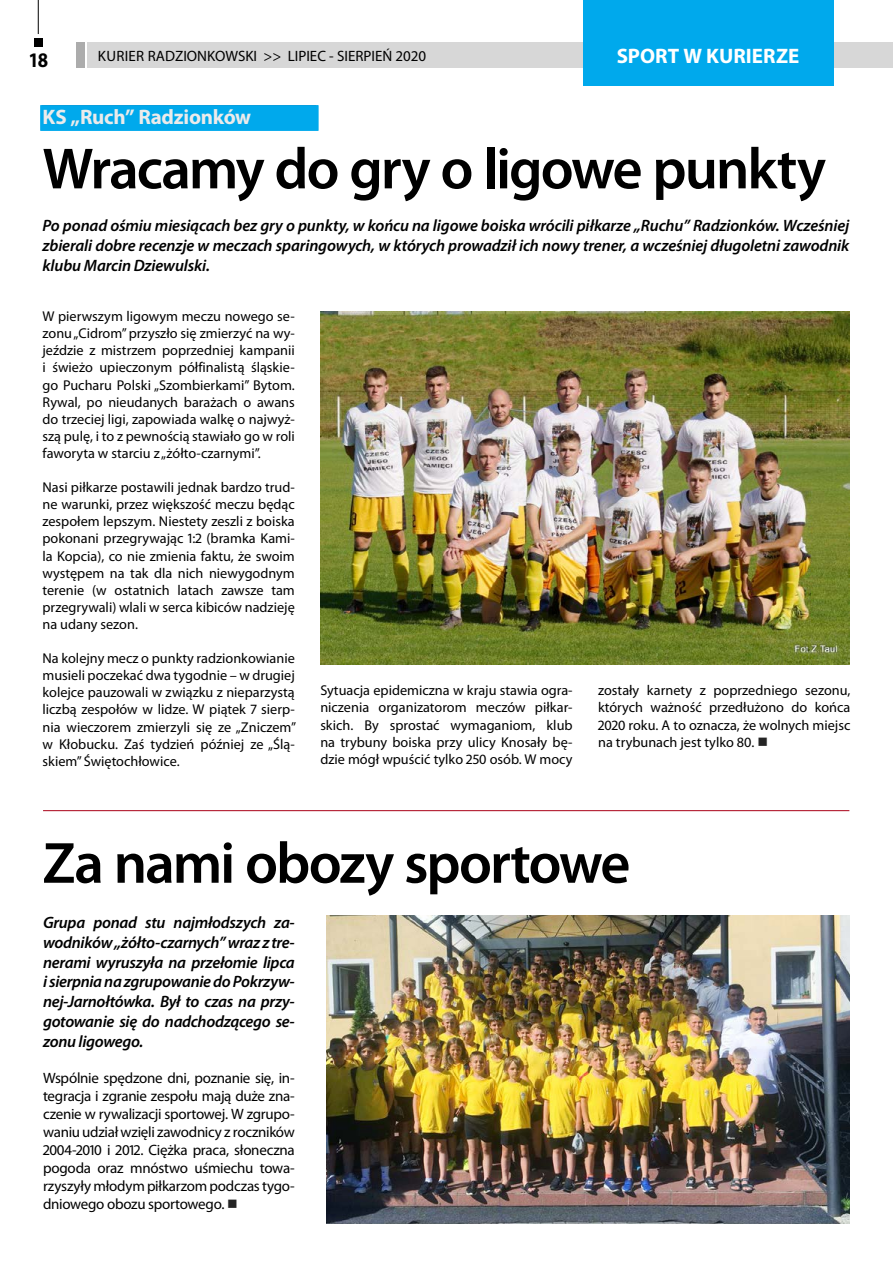
<style>
.page{position:relative;width:893px;height:1263px;background:#fff}
.page>*{position:absolute;margin:0;border:0;box-sizing:border-box;transform-origin:0 0}
.t1{font:600 58.5px "Myriad Pro";letter-spacing:-.035em;color:#000}
.t2{font:700 21px "Myriad Pro";letter-spacing:-.015em;color:#ebebeb}
.t3{font:700 21px "Myriad Pro";color:#fff}
.t4{font:700 20.85px "Myriad Pro";color:#000;scale:.9 1}
.t5{font:italic 600 16.5px/19.8px "Myriad Pro";letter-spacing:-.015em;color:#000;text-align:justify}
.t6{font:15px/18px "Myriad Pro";letter-spacing:-.005em;color:#000;text-align:justify}
.t7{font:14.25px/17.1px "Myriad Pro";color:#000;text-align:justify}
.s1{color:#242424}
</style>
<div class="page">
<div style="left:87px;top:43px;width:806px;height:25px;background:#d7d7d7"></div>
<div style="left:77px;top:43px;width:8px;height:25px;background:#acacac"></div>
<hr style="left:38px;top:0;width:1px;height:34px;background:#000">
<div style="left:34px;top:38px;width:9px;height:9px;background:#000"></div>
<div style="left:583px;top:0;width:250px;height:85px;background:#00a9ec"></div>
<hr style="left:43px;top:810px;width:806px;height:1px;background:#a90017">
<div style="left:40px;top:105px;width:278px;height:26px;background:#00a9ec"></div>
<img style="left:320px;top:311px;width:529px;height:353px">
<img style="left:326px;top:916px;width:523px;height:308px">
<h3 class="t4" style="left:28px;top:46px;width:24px">18</h3>
<p class="t6" style="left:98px;top:47px;width:330px">KURIER RADZIONKOWSKI &gt;&gt; LIPIEC - SIERPIEŃ 2020</p>
<h2 class="t3" style="left:617px;top:42px;width:184px">SPORT W KURIERZE</h2>
<h2 class="t2" style="left:43px;top:104px;width:210px">KS „Ruch” Radzionków</h2>
<h1 class="t1" style="left:43px;top:131px;width:785px">Wracamy do gry o ligowe punkty</h1>
<p class="t5" style="left:43px;top:216px;width:808px">Po ponad ośmiu miesiącach bez gry o punkty, w końcu na ligowe boiska wrócili piłkarze „Ruchu” Radzionków. Wcześniej zbierali dobre recenzje w meczach sparingowych, w których prowadził ich nowy trener, a wcześniej długoletni zawodnik klubu Marcin Dziewulski.</p>
<p class="t7" style="left:43px;top:308px;width:254px">W pierwszym ligowym meczu nowego se&shy;zonu „Cidrom” przyszło się zmierzyć na wy&shy;jeździe z mistrzem poprzedniej kampanii i świeżo upieczonym półfinalistą śląskie&shy;go Pucharu Polski „Szombierkami” Bytom.<br>Rywal, po nieudanych barażach o awans do trzeciej ligi, zapowiada walkę o najwyż&shy;szą pulę, i to z pewnością stawiało go w roli faworyta w starciu z „żółto-czarnymi”.</p>
<p class="t7" style="left:43px;top:479px;width:254px">Nasi piłkarze postawili jednak bardzo trud&shy;ne warunki, przez większość meczu będąc zespołem lepszym. Niestety zeszli z boiska pokonani przegrywając 1:2 (bramka Kami&shy;la Kopcia), co nie zmienia faktu, że swoim występem na tak dla nich niewygodnym terenie (w ostatnich latach zawsze tam przegrywali) wlali w serca kibiców nadzieję na udany sezon.</p>
<p class="t7" style="left:43px;top:650px;width:255px">Na kolejny mecz o punkty radzionkowianie musieli poczekać dwa tygodnie – w drugiej kolejce pauzowali w związku z nieparzystą liczbą zespołów w lidze. W piątek 7 sierp&shy;nia wieczorem zmierzyli się ze „Zniczem” w Kłobucku. Zaś tydzień później ze „Ślą&shy;skiem” Świętochłowice.</p>
<p class="t7" style="left:320px;top:682px;width:254px">Sytuacja epidemiczna w kraju stawia ogra&shy;niczenia organizatorom meczów piłkar&shy;skich. By sprostać wymaganiom, klub na trybuny boiska przy ulicy Knosały bę&shy;dzie mógł wpuścić tylko 250 osób. W mocy</p>
<p class="t7" style="left:598px;top:682px;width:254px">zostały karnety z poprzedniego sezonu, których ważność przedłużono do końca 2020 roku. A to oznacza, że wolnych miejsc na trybunach jest tylko 80. <span class="s1">■</span></p>
<h1 class="t1" style="left:43px;top:826px;width:589px">Za nami obozy sportowe</h1>
<p class="t5" style="left:43px;top:912px;width:253px">Grupa ponad stu najmłodszych za&shy;wodników „żółto-czarnych” wraz z tre&shy;nerami wyruszyła na przełomie lipca i sierpnia na zgrupowanie do Pokrzyw&shy;nej-Jarnołtówka. Był to czas na przy&shy;gotowanie się do nadchodzącego se&shy;zonu ligowego.</p>
<p class="t6" style="left:43px;top:1069px;width:253px">Wspólnie spędzone dni, poznanie się, in&shy;tegracja i zgranie zespołu mają duże zna&shy;czenie w rywalizacji sportowej. W zgrupo&shy;waniu udział wzięli zawodnicy z roczników 2004-2010 i 2012. Ciężka praca, słoneczna pogoda oraz mnóstwo uśmiechu towa&shy;rzyszyły młodym piłkarzom podczas tygo&shy;dniowego obozu sportowego. <span class="s1">■</span></p>
</div>
